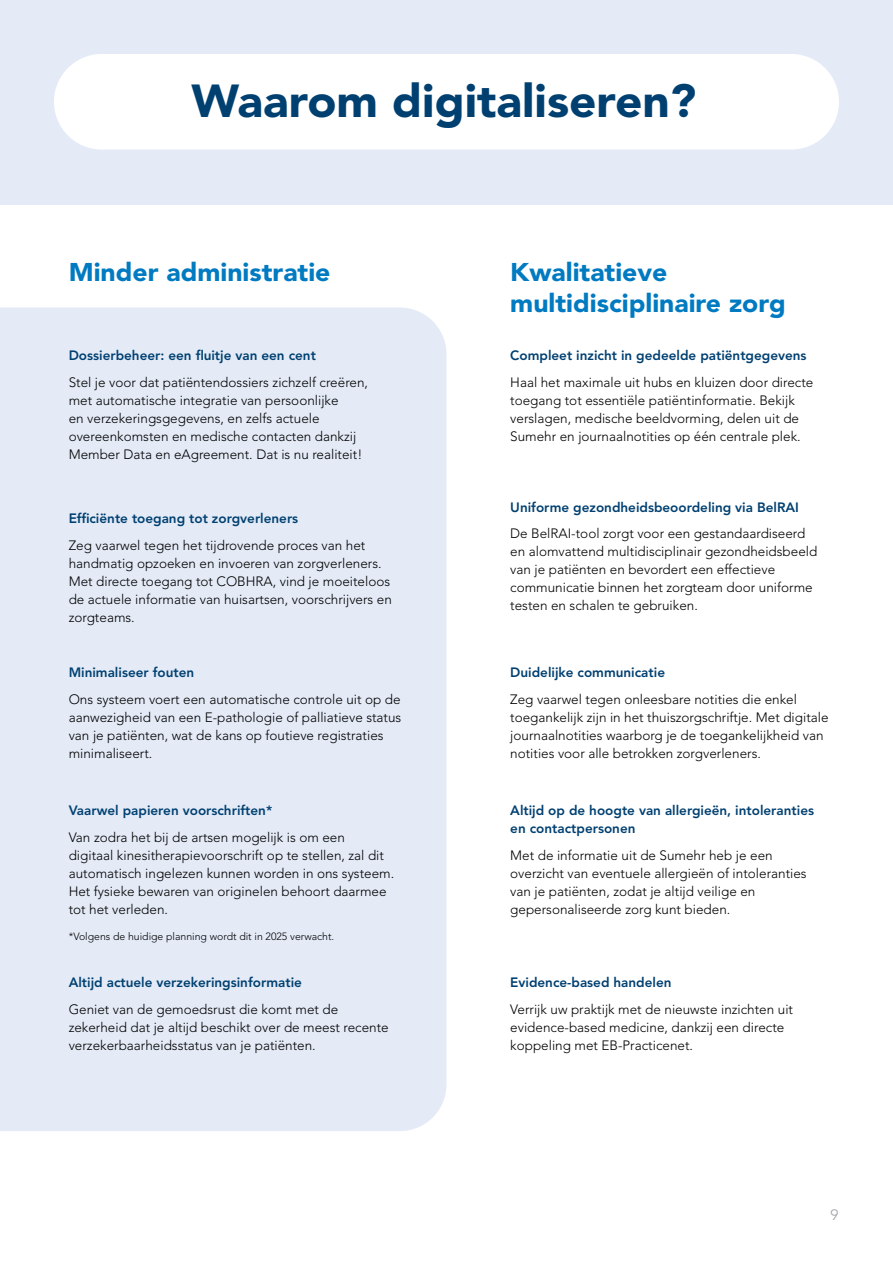
<style>
.page{position:relative;width:893px;height:1263px;background:#fff}
.page>*{position:absolute;margin:0;border:0;box-sizing:border-box;transform-origin:0 0}
.t1{font:900 45.9px "Avenir LT Std";color:#004071;scale:1.04 1}
.t2{font:900 25.5px/30.6px "Avenir LT Std";color:#007ac1;scale:1.04 1}
.t3{font:15px "Avenir LT Std";color:#a9abae;scale:1.04 1}
.t4{font:300 13.5px/18px "Avenir LT Std";color:#000}
.t5{font:800 13.5px/18px "Avenir LT Std";color:#004071}
.t6{font:300 10.5px "Avenir LT Std";color:#000}
</style>
<div class="page">
<div style="left:0;top:307px;width:446px;height:824px;background:#e4ebf7"></div>
<div style="left:0;top:0;width:893px;height:204px;background:#e4ebf7"></div>
<div style="left:54px;top:54px;width:785px;height:96px;background:#fff;border-radius:48px"></div>
<h1 class="t1" style="left:192px;top:73px;width:487px">Waarom digitaliseren?</h1>
<h2 class="t2" style="left:69px;top:257px;width:253px">Minder administratie</h2>
<h2 class="t2" style="left:510px;top:257px;width:267px">Kwalitatieve multidisciplinaire zorg</h2>
<p class="t5" style="left:69px;top:347px;width:249px">Dossierbeheer: een fluitje van een cent</p>
<p class="t4" style="left:69px;top:373px;width:301px">Stel je voor dat patiëntendossiers zichzelf creëren, met automatische integratie van persoonlijke<br>en verzekeringsgegevens, en zelfs actuele overeenkomsten en medische contacten dankzij Member Data en eAgreement. Dat is nu realiteit!</p>
<p class="t5" style="left:510px;top:347px;width:298px">Compleet inzicht in gedeelde patiëntgegevens</p>
<p class="t4" style="left:510px;top:373px;width:305px">Haal het maximale uit hubs en kluizen door directe toegang tot essentiële patiëntinformatie. Bekijk verslagen, medische beeldvorming, delen uit de Sumehr en journaalnotities op één centrale plek.</p>
<p class="t5" style="left:69px;top:509px;width:231px">Efficiënte toegang tot zorgverleners</p>
<p class="t4" style="left:69px;top:536px;width:325px">Zeg vaarwel tegen het tijdrovende proces van het handmatig opzoeken en invoeren van zorgverleners.<br>Met directe toegang tot COBHRA, vind je moeiteloos de actuele informatie van huisartsen, voorschrijvers en zorgteams.</p>
<p class="t5" style="left:69px;top:664px;width:127px">Minimaliseer fouten</p>
<p class="t4" style="left:69px;top:690px;width:334px">Ons systeem voert een automatische controle uit op de aanwezigheid van een E-pathologie of palliatieve status van je patiënten, wat de kans op foutieve registraties minimaliseert.</p>
<p class="t5" style="left:69px;top:801px;width:205px">Vaarwel papieren voorschriften*</p>
<p class="t4" style="left:69px;top:828px;width:327px">Van zodra het bij de artsen mogelijk is om een<br>digitaal kinesitherapievoorschrift op te stellen, zal dit automatisch ingelezen kunnen worden in ons systeem.<br>Het fysieke bewaren van originelen behoort daarmee tot het verleden.</p>
<p class="t6" style="left:69px;top:930px;width:267px">*Volgens de huidige planning wordt dit in 2025 verwacht.</p>
<p class="t5" style="left:69px;top:974px;width:235px">Altijd actuele verzekeringsinformatie</p>
<p class="t4" style="left:69px;top:1000px;width:322px">Geniet van de gemoedsrust die komt met de zekerheid dat je altijd beschikt over de meest recente verzekerbaarheidsstatus van je patiënten.</p>
<p class="t5" style="left:510px;top:498px;width:290px">Uniforme gezondheidsbeoordeling via BelRAI</p>
<p class="t4" style="left:510px;top:525px;width:309px">De BelRAI-tool zorgt voor een gestandaardiseerd en alomvattend multidisciplinair gezondheidsbeeld van je patiënten en bevordert een effectieve communicatie binnen het zorgteam door uniforme testen en schalen te gebruiken.</p>
<p class="t5" style="left:510px;top:664px;width:156px">Duidelijke communicatie</p>
<p class="t4" style="left:510px;top:690px;width:320px">Zeg vaarwel tegen onleesbare notities die enkel toegankelijk zijn in het thuiszorgschriftje. Met digitale journaalnotities waarborg je de toegankelijkheid van notities voor alle betrokken zorgverleners.</p>
<p class="t5" style="left:510px;top:801px;width:305px">Altijd op de hoogte van allergieën, intoleranties en contactpersonen</p>
<p class="t4" style="left:510px;top:846px;width:298px">Met de informatie uit de Sumehr heb je een overzicht van eventuele allergieën of intoleranties van je patiënten, zodat je altijd veilige en gepersonaliseerde zorg kunt bieden.</p>
<p class="t5" style="left:510px;top:973px;width:163px">Evidence-based handelen</p>
<p class="t4" style="left:510px;top:1000px;width:284px">Verrijk uw praktijk met de nieuwste inzichten uit evidence-based medicine, dankzij een directe koppeling met EB-Practicenet.</p>
<p class="t3" style="left:830px;top:1206px;width:10px">9</p>
</div>
